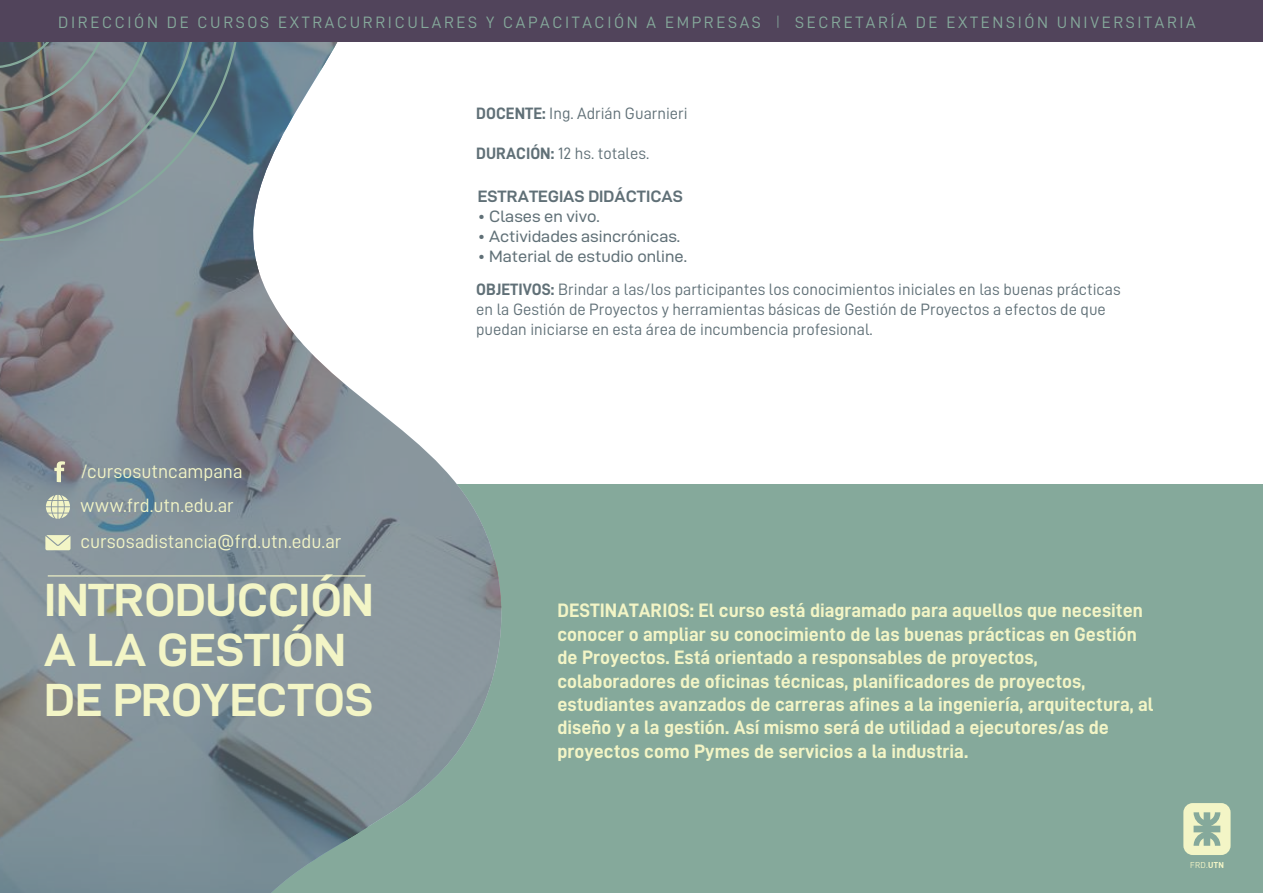
<style>
.page{position:relative;width:1263px;height:893px;background:#fff}
.page>*{position:absolute;margin:0;border:0;box-sizing:border-box;transform-origin:0 0}
.t1{font:46.65px/50.1px "D DIN Exp Bold";letter-spacing:-.01em;color:#f3f5c6}
.t2{font:19.5px/23.4px "D DIN Bold";color:#f3f5c6}
.t3{font:19.35px/36.5px "D DIN";color:#f3f5c6}
.t4{font:16.5px/19.8px "D DIN";color:#607077}
.t5{font:16.5px "D DIN";letter-spacing:.16em;color:#85a99b}
.t6{font:16.5px "D DIN Exp";color:#607077}
.t7{font:16.5px "D DIN Exp Bold";color:#607077}
.t8{font:8.7px "D DIN";color:#f3f5c6}
.s1{font-family:"Noto Sans TC";font-weight:300}
.s2{font-family:"D DIN Bold"}
</style>
<div class="page">
<div style="left:195px;top:485px;width:1068px;height:408px;background:#85a99b"></div>
<svg style="left:0;top:42px;width:509px;height:851px"></svg>
<svg style="left:0;top:42px;width:242px;height:199px;background:#718089"></svg>
<svg style="left:0;top:42px;width:199px;height:156px;background:#767c80"></svg>
<div style="left:0;top:0;width:1263px;height:42px;background:#51445b"></div>
<svg style="left:46px;top:495px;width:24px;height:24px"></svg>
<svg style="left:45px;top:535px;width:26px;height:15px"></svg>
<svg style="left:54px;top:461px;width:11px;height:21px"></svg>
<hr style="left:48px;top:575px;width:317px;height:1px;background:#f3f5c6">
<svg style="left:1183px;top:803px;width:47px;height:52px"></svg>
<p class="t5" style="left:58px;top:14px;width:1139px">DIRECCIÓN DE CURSOS EXTRACURRICULARES Y CAPACITACIÓN A EMPRESAS <span class="s1">∣</span> SECRETARÍA DE EXTENSIÓN UNIVERSITARIA</p>
<p class="t4" style="left:476px;top:103px;width:213px"><span class="s2">DOCENTE:</span> Ing. Adrián Guarnieri</p>
<p class="t4" style="left:476px;top:143px;width:174px"><span class="s2">DURACIÓN:</span> 12 hs. totales.</p>
<p class="t7" style="left:478px;top:187px;width:206px">ESTRATEGIAS DIDÁCTICAS</p>
<p class="t6" style="left:478px;top:227px;width:204px">• Actividades asincrónicas.</p>
<p class="t6" style="left:478px;top:247px;width:211px">• Material de estudio online.</p>
<p class="t6" style="left:478px;top:207px;width:123px">• Clases en vivo.</p>
<p class="t3" style="left:80px;top:453px;width:164px">/cursosutncampana</p>
<p class="t3" style="left:80px;top:486px;width:262px">www.frd.utn.edu.ar cursosadistancia@frd.utn.edu.ar</p>
<h1 class="t1" style="left:44px;top:574px;width:331px">INTRODUCCIÓN<br>A LA GESTIÓN<br>DE PROYECTOS</h1>
<p class="t4" style="left:476px;top:280px;width:646px"><span class="s2">OBJETIVOS:</span> Brindar a las/los participantes los conocimientos iniciales en las buenas prácticas en la Gestión de Proyectos y herramientas básicas de Gestión de Proyectos a efectos de que puedan iniciarse en esta área de incumbencia profesional.</p>
<p class="t2" style="left:557px;top:599px;width:597px">DESTINATARIOS: El curso está diagramado para aquellos que necesiten conocer o ampliar su conocimiento de las buenas prácticas en Gestión de Proyectos. Está orientado a responsables de proyectos, colaboradores de oficinas técnicas, planificadores de proyectos, estudiantes avanzados de carreras afines a la ingeniería, arquitectura, al diseño y a la gestión. Así mismo será de utilidad a ejecutores/as de proyectos como Pymes de servicios a la industria.</p>
<p class="t8" style="left:1190px;top:860px;width:35px">FRD.<span class="s2">UTN</span></p>
</div>
